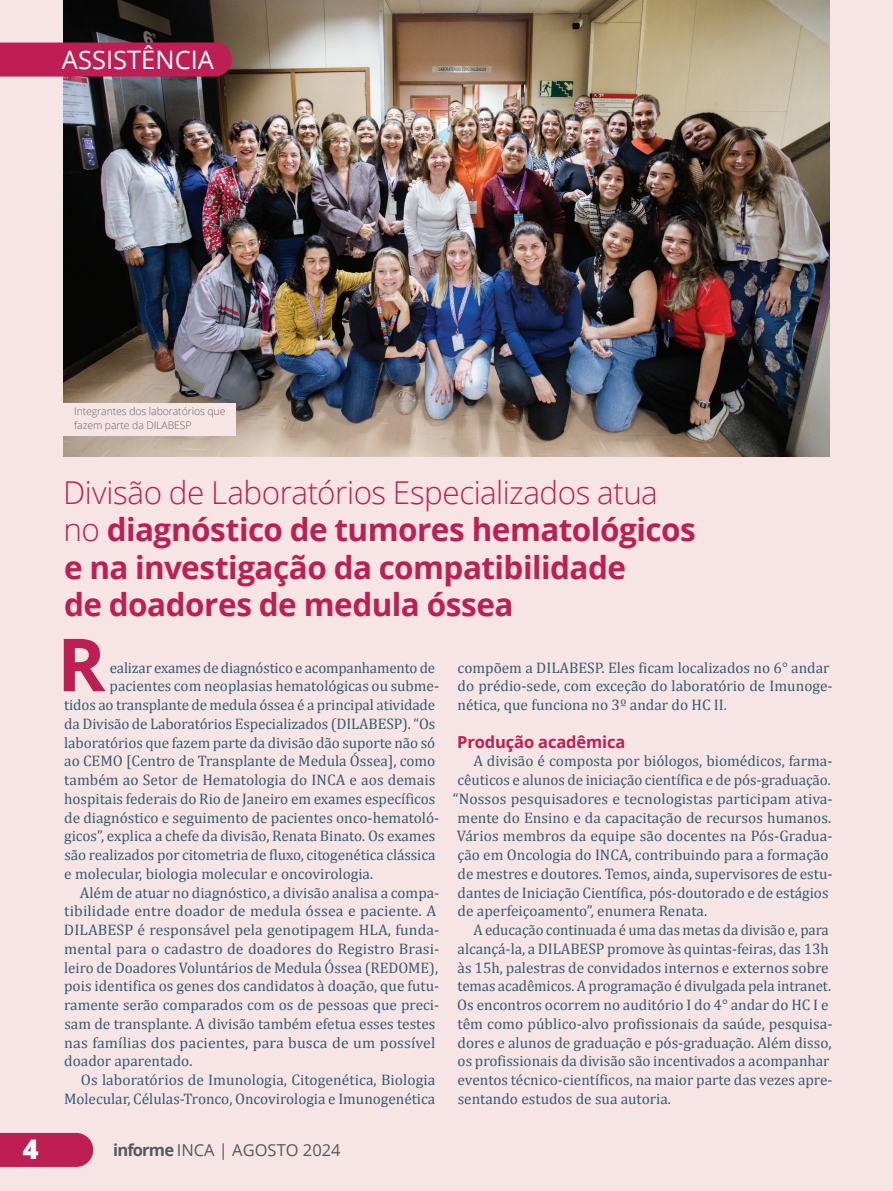
<style>
.page{position:relative;width:893px;height:1191px;background:#f7e5e5}
.page>*{position:absolute;margin:0;border:0;box-sizing:border-box;transform-origin:0 0}
.t1{font:700 73.35px "Open Sans";color:#bf1e54}
.t2{font:700 31.5px/37.5px "Open Sans";letter-spacing:-.015em;color:#bf1e54}
.t3{font:800 27px "Open Sans";color:#fff}
.t4{font:25.5px "Open Sans";color:#fff}
.t5{font:16.5px "Open Sans";color:#57585a}
.t6{font:700 16.5px "Open Sans";letter-spacing:-.01em;color:#bf1e54}
.t7{font:15.3px/18.8px "Cambria";color:#345c72}
.t8{font:300 10.5px/13.5px "Open Sans";letter-spacing:-.01em;color:#636366}
.s1{font-weight:300}
.s2{font-weight:700}
</style>
<div class="page">
<img style="left:64px;top:0;width:765px;height:456px">
<div style="left:0;top:1132px;width:93px;height:34px;background:#bf1e54"></div>
<div style="left:0;top:43px;width:232px;height:34px;background:#bf1e54"></div>
<div style="left:60px;top:403px;width:176px;height:32px;background:#f7e5e5"></div>
<h3 class="t4" style="left:62px;top:43px;width:154px">ASSISTÊNCIA</h3>
<p class="t8" style="left:74px;top:404px;width:153px">Integrantes dos laboratórios que fazem parte da DILABESP</p>
<h2 class="t2" style="left:63px;top:473px;width:634px"><span class="s1">Divisão de Laboratórios Especializados atua no</span> diagnóstico de tumores hematológicos e na investigação da compatibilidade<br>de doadores de medula óssea</h2>
<h1 class="t1" style="left:57px;top:613px;width:50px">R</h1>
<p class="t7" style="left:110px;top:658px;width:327px">ealizar exames de diagnóstico e acompanhamento de</p>
<p class="t7" style="left:110px;top:677px;width:331px">pacientes com neoplasias hematológicas ou subme-</p>
<p class="t7" style="left:64px;top:695px;width:373px">tidos ao transplante de medula óssea é a principal atividade</p>
<p class="t7" style="left:64px;top:714px;width:373px">da Divisão de Laboratórios Especializados (DILABESP). “Os</p>
<p class="t7" style="left:64px;top:733px;width:373px">laboratórios que fazem parte da divisão dão suporte não só</p>
<p class="t7" style="left:64px;top:752px;width:373px">ao CEMO [Centro de Transplante de Medula Óssea], como</p>
<p class="t7" style="left:64px;top:770px;width:373px">também ao Setor de Hematologia do INCA e aos demais</p>
<p class="t7" style="left:64px;top:789px;width:373px">hospitais federais do Rio de Janeiro em exames específicos</p>
<p class="t7" style="left:64px;top:808px;width:376px">de diagnóstico e seguimento de pacientes onco-hematoló-</p>
<p class="t7" style="left:64px;top:827px;width:373px">gicos”, explica a chefe da divisão, Renata Binato. Os exames</p>
<p class="t7" style="left:64px;top:845px;width:373px">são realizados por citometria de fluxo, citogenética clássica</p>
<p class="t7" style="left:64px;top:864px;width:310px">e molecular, biologia molecular e oncovirologia.</p>
<p class="t7" style="left:80px;top:883px;width:361px">Além de atuar no diagnóstico, a divisão analisa a compa-</p>
<p class="t7" style="left:64px;top:902px;width:373px">tibilidade entre doador de medula óssea e paciente. A</p>
<p class="t7" style="left:64px;top:920px;width:377px">DILABESP é responsável pela genotipagem HLA, funda-</p>
<p class="t7" style="left:64px;top:939px;width:377px">mental para o cadastro de doadores do Registro Brasi-</p>
<p class="t7" style="left:64px;top:958px;width:375px">leiro de Doadores Voluntários de Medula Óssea (REDOME),</p>
<p class="t7" style="left:64px;top:977px;width:377px">pois identifica os genes dos candidatos à doação, que futu-</p>
<p class="t7" style="left:64px;top:995px;width:376px">ramente serão comparados com os de pessoas que preci-</p>
<p class="t7" style="left:64px;top:1014px;width:373px">sam de transplante. A divisão também efetua esses testes</p>
<p class="t7" style="left:64px;top:1033px;width:373px">nas famílias dos pacientes, para busca de um possível</p>
<p class="t7" style="left:64px;top:1052px;width:130px">doador aparentado.</p>
<p class="t7" style="left:81px;top:1070px;width:356px">Os laboratórios de Imunologia, Citogenética, Biologia</p>
<p class="t7" style="left:64px;top:1089px;width:373px">Molecular, Células-Tronco, Oncovirologia e Imunogenética</p>
<p class="t7" style="left:458px;top:658px;width:376px">compõem a DILABESP. Eles ficam localizados no 6° andar do prédio-sede, com exceção do laboratório de Imunoge&shy;nética, que funciona no 3º andar do HC II.</p>
<p class="t6" style="left:457px;top:730px;width:170px">Produção acadêmica</p>
<p class="t7" style="left:473px;top:752px;width:361px">A divisão é composta por biólogos, biomédicos, farma-</p>
<p class="t7" style="left:458px;top:770px;width:375px">cêuticos e alunos de iniciação científica e de pós-graduação.</p>
<p class="t7" style="left:453px;top:789px;width:381px">“Nossos pesquisadores e tecnologistas participam ativa-</p>
<p class="t7" style="left:458px;top:808px;width:375px">mente do Ensino e da capacitação de recursos humanos.</p>
<p class="t7" style="left:457px;top:827px;width:377px">Vários membros da equipe são docentes na Pós-Gradua-</p>
<p class="t7" style="left:458px;top:845px;width:373px">ção em Oncologia do INCA, contribuindo para a formação</p>
<p class="t7" style="left:458px;top:864px;width:376px">de mestres e doutores. Temos, ainda, supervisores de estu-</p>
<p class="t7" style="left:458px;top:883px;width:372px">dantes de Iniciação Científica, pós-doutorado e de estágios</p>
<p class="t7" style="left:458px;top:902px;width:251px">de aperfeiçoamento”, enumera Renata.</p>
<p class="t7" style="left:473px;top:920px;width:357px">A educação continuada é uma das metas da divisão e, para</p>
<p class="t7" style="left:458px;top:939px;width:373px">alcançá-la, a DILABESP promove às quintas-feiras, das 13h</p>
<p class="t7" style="left:458px;top:958px;width:372px">às 15h, palestras de convidados internos e externos sobre</p>
<p class="t7" style="left:458px;top:977px;width:375px">temas acadêmicos. A programação é divulgada pela intranet.</p>
<p class="t7" style="left:457px;top:995px;width:373px">Os encontros ocorrem no auditório I do 4° andar do HC I e</p>
<p class="t7" style="left:458px;top:1014px;width:377px">têm como público-alvo profissionais da saúde, pesquisa-</p>
<p class="t7" style="left:458px;top:1033px;width:375px">dores e alunos de graduação e pós-graduação. Além disso,</p>
<p class="t7" style="left:458px;top:1052px;width:373px">os profissionais da divisão são incentivados a acompanhar</p>
<p class="t7" style="left:458px;top:1070px;width:376px">eventos técnico-científicos, na maior parte das vezes apre-</p>
<p class="t7" style="left:458px;top:1089px;width:215px">sentando estudos de sua autoria.</p>
<h3 class="t3" style="left:23px;top:1128px;width:17px">4</h3>
<p class="t5" style="left:113px;top:1139px;width:229px"><span class="s2">informe</span> INCA | AGOSTO 2024</p>
</div>
